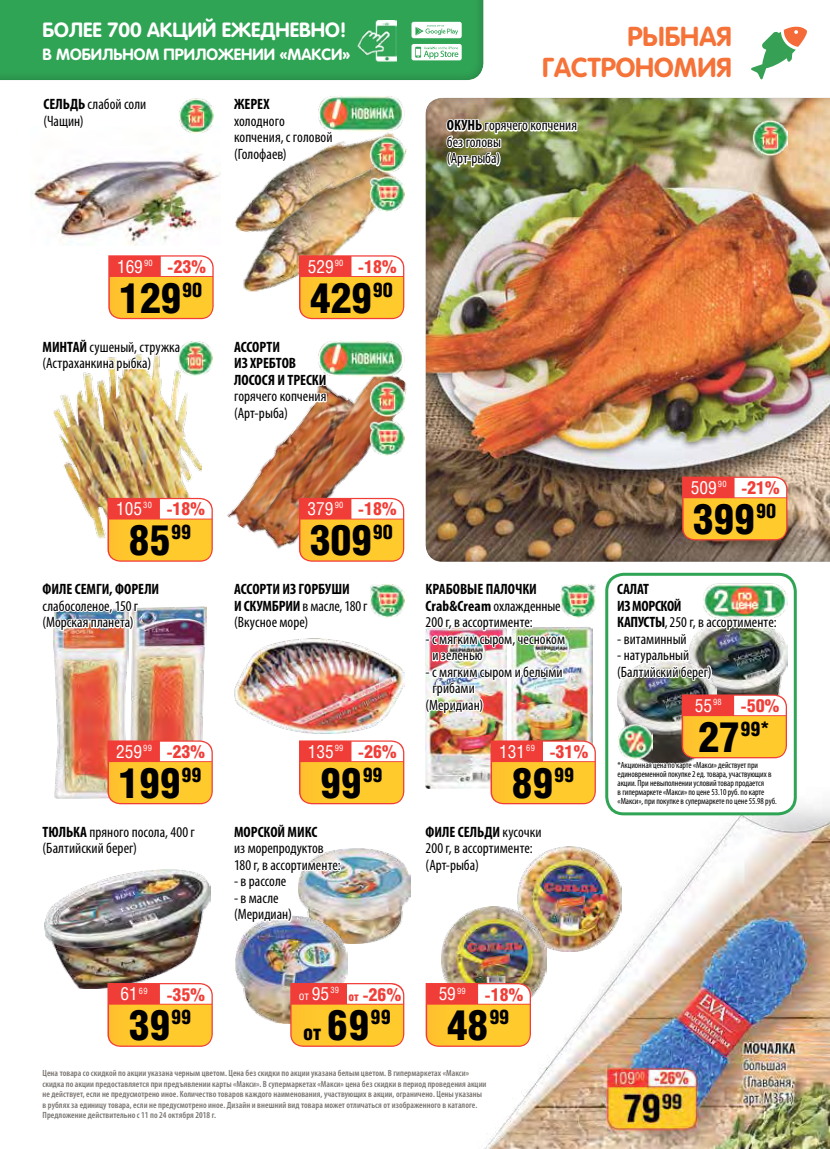
<style>
.page{position:relative;width:830px;height:1149px;background:#fff}
.page>*{position:absolute;margin:0;border:0;box-sizing:border-box;transform-origin:0 0}
.t1{font:900 42px "Helios Cond";letter-spacing:-.01em;color:#000}
.t2{font:700 27px/31.2px "Rotonda C";color:#f57238;text-align:right}
.t3{font:900 21px "Helios Cond";color:#000}
.t4{font:700 20.25px "Rotonda C";color:#fff}
.t5{font:900 20.1px "Helios Cond";color:#000}
.t6{font:900 18px "Helios Cond";color:#f13d37}
.t7{font:700 16.05px "Rotonda C";color:#fff}
.t8{font:condensed 15px/16.5px "Myriad Pro";letter-spacing:.005em;color:#000}
.t9{font:700 condensed 15px/16.5px "Myriad Pro";letter-spacing:-.005em;color:#000}
.t10{font:12px "Helios Cond C";color:#fff}
.t11{font:600 condensed 9px/10.5px "Myriad Pro";letter-spacing:.005em;color:#787370}
.t12{font:condensed 9px/9px "Myriad Pro";letter-spacing:-.005em;color:#000}
.s1{font-weight:700}
.s2{font-family:"Helios Cond C";font-weight:400;color:#fff}
.s3{font-weight:400}
.s4{font-size:42px}
.s5{color:#f13d37}
.s6{font-size:18px}
.s7{font-size:12px}
.s8{font-size:12px;color:#fff}
</style>
<div class="page">
<div style="left:0;top:0;width:496px;height:90px;background:#000;opacity:.3"></div>
<img style="left:358px;top:20px;width:38px;height:42px">
<svg style="left:411px;top:44px;width:50px;height:16px"></svg>
<svg style="left:411px;top:22px;width:50px;height:16px"></svg>
<img style="left:468px;top:787px;width:361px;height:361px">
<div style="left:606px;top:574px;width:188px;height:239px;background:#fff;border-radius:17px"></div>
<div style="left:605px;top:572px;width:191px;height:243px;border:3px solid #30a455;border-radius:17px"></div>
<div style="left:412px;top:88px;width:417px;height:473px;background:#000;opacity:.3"></div>
<img style="left:235px;top:110px;width:172px;height:121px">
<img style="left:243px;top:163px;width:152px;height:92px">
<img style="left:227px;top:339px;width:189px;height:222px">
<img style="left:404px;top:864px;width:6px;height:41px">
<img style="left:130px;top:652px;width:75px;height:88px">
<img style="left:54px;top:652px;width:74px;height:88px">
<svg style="left:751px;top:26px;width:56px;height:53px"></svg>
<img style="left:516px;top:846px;width:105px;height:105px">
<img style="left:441px;top:906px;width:105px;height:104px">
<svg style="left:425px;top:982px;width:105px;height:64px;background:#fab350"></svg>
<img style="left:45px;top:869px;width:165px;height:119px">
<svg style="left:54px;top:740px;width:159px;height:65px;background:#f3b069"></svg>
<svg style="left:107px;top:982px;width:106px;height:64px"></svg>
<img style="left:32px;top:154px;width:188px;height:92px">
<svg style="left:41px;top:62px;width:107px;height:28px"></svg>
<img style="left:179px;top:98px;width:34px;height:36px">
<img style="left:444px;top:107px;width:134px;height:63px">
<img style="left:752px;top:119px;width:35px;height:36px">
<img style="left:235px;top:944px;width:112px;height:79px">
<img style="left:54px;top:383px;width:147px;height:110px">
<svg style="left:83px;top:255px;width:130px;height:128px"></svg>
<img style="left:53px;top:493px;width:160px;height:159px">
<img style="left:178px;top:340px;width:35px;height:35px">
<svg style="left:230px;top:87px;width:104px;height:77px"></svg>
<img style="left:369px;top:176px;width:35px;height:35px">
<img style="left:369px;top:136px;width:35px;height:36px">
<svg style="left:231px;top:255px;width:173px;height:169px"></svg>
<img style="left:369px;top:421px;width:35px;height:34px">
<img style="left:369px;top:380px;width:35px;height:36px">
<img style="left:234px;top:650px;width:170px;height:83px">
<svg style="left:231px;top:491px;width:173px;height:159px"></svg>
<img style="left:239px;top:733px;width:165px;height:211px">
<img style="left:369px;top:583px;width:35px;height:34px">
<img style="left:317px;top:340px;width:87px;height:36px">
<img style="left:317px;top:96px;width:87px;height:36px">
<svg style="left:290px;top:982px;width:114px;height:64px"></svg>
<img style="left:423px;top:507px;width:172px;height:369px">
<img style="left:614px;top:476px;width:173px;height:354px">
<h3 class="t4" style="left:43px;top:18px;width:305px">БОЛЕЕ 700 АКЦИЙ ЕЖЕДНЕВНО!</h3>
<p class="t7" style="left:43px;top:45px;width:309px">В МОБИЛЬНОМ ПРИЛОЖЕНИИ «МАКСИ»</p>
<p class="t8" style="left:43px;top:96px;width:104px"><span class="s1">СЕЛЬДЬ</span> слабой соли (Чащин)</p>
<p class="t9" style="left:234px;top:95px;width:37px">ЖЕРЕХ</p>
<p class="t8" style="left:234px;top:112px;width:100px">холодного копчения, с головой (Голофаев)</p>
<h2 class="t2" style="left:542px;top:20px;width:190px">РЫБНАЯ<br>ГАСТРОНОМИЯ</h2>
<p class="t8" style="left:446px;top:117px;width:132px"><span class="s1">ОКУНЬ</span> горячего копчения без головы<br>(Арт-рыба)</p>
<p class="t6" style="left:117px;top:256px;width:90px"><span class="s2">169</span><sup>90</sup> -23%</p>
<p class="t6" style="left:307px;top:256px;width:90px"><span class="s2">529</span><sup>90</sup> -18%</p>
<h1 class="t1" style="left:119px;top:273px;width:85px">129<sup>90</sup></h1>
<h1 class="t1" style="left:310px;top:273px;width:85px">429<sup>90</sup></h1>
<p class="t8" style="left:43px;top:338px;width:139px"><span class="s1">МИНТАЙ</span> сушеный, стружка (Астраханкина рыбка)</p>
<p class="t9" style="left:234px;top:338px;width:94px">АССОРТИ<br>ИЗ ХРЕБТОВ<br>ЛОСОСЯ И ТРЕСКИ</p>
<p class="t8" style="left:234px;top:388px;width:94px">горячего копчения (Арт-рыба)</p>
<p class="t6" style="left:690px;top:477px;width:90px"><span class="s2">509</span><sup>90</sup> -21%</p>
<p class="t6" style="left:116px;top:498px;width:90px"><span class="s2">105</span><sup>30</sup> -18%</p>
<h1 class="t1" style="left:129px;top:516px;width:64px">85<sup>99</sup></h1>
<p class="t6" style="left:307px;top:498px;width:90px"><span class="s2">379</span><sup>90</sup> -18%</p>
<h1 class="t1" style="left:310px;top:516px;width:85px">309<sup>90</sup></h1>
<h1 class="t1" style="left:692px;top:495px;width:85px">399<sup>90</sup></h1>
<p class="t9" style="left:43px;top:580px;width:118px">ФИЛЕ СЕМГИ, ФОРЕЛИ</p>
<p class="t8" style="left:43px;top:597px;width:97px">слабосоленое, 150 г (Морская планета)</p>
<p class="t9" style="left:234px;top:580px;width:135px">АССОРТИ ИЗ ГОРБУШИ<br>И СКУМБРИИ <span class="s3">в масле, 180 г (Вкусное море)</span></p>
<p class="t8" style="left:425px;top:580px;width:136px"><span class="s1">КРАБОВЫЕ ПАЛОЧКИ<br>Crab&amp;Cream</span> охлажденные<br>200 г, в ассортименте:</p>
<p class="t8" style="left:432px;top:630px;width:134px;text-indent:-7px">- с мягким сыром, чесноком и зеленью</p>
<p class="t8" style="left:425px;top:663px;width:138px">- с мягким сыром и белыми</p>
<p class="t8" style="left:432px;top:679px;width:44px">грибами</p>
<p class="t8" style="left:425px;top:696px;width:59px">(Меридиан)</p>
<p class="t9" style="left:617px;top:580px;width:161px">САЛАТ<br>ИЗ МОРСКОЙ<br>КАПУСТЫ<span class="s3">, 250 г, в ассортименте:</span></p>
<p class="t8" style="left:617px;top:630px;width:71px">- витаминный</p>
<p class="t8" style="left:617px;top:646px;width:96px">- натуральный (Балтийский берег)</p>
<p class="t6" style="left:694px;top:695px;width:86px"><span class="s2">55</span><sup>98</sup> -50%</p>
<p class="t6" style="left:116px;top:741px;width:90px"><span class="s2">259</span><sup>99</sup> -23%</p>
<p class="t6" style="left:307px;top:741px;width:90px"><span class="s2">135</span><sup>99</sup> -26%</p>
<p class="t6" style="left:499px;top:741px;width:90px"><span class="s2">131</span><sup>69</sup> -31%</p>
<h3 class="t5" style="left:698px;top:717px;width:73px"><span class="s4">27</span>99*</h3>
<h1 class="t1" style="left:118px;top:758px;width:84px">199<sup>99</sup></h1>
<h1 class="t1" style="left:320px;top:758px;width:64px">99<sup>99</sup></h1>
<h1 class="t1" style="left:511px;top:758px;width:64px">89<sup>99</sup></h1>
<p class="t12" style="left:617px;top:760px;width:161px">*Акционная цена по карте «Макси» действует при единовременной покупке 2 ед. товара, участвующих в акции. При невыполнении условий товар продается<br>в гипермаркете «Макси» по цене 53.10 руб. по карте «Макси», при покупке в супермаркете по цене 55.98 руб.</p>
<p class="t8" style="left:43px;top:823px;width:154px"><span class="s1">ТЮЛЬКА</span> пряного посола, 400 г (Балтийский берег)</p>
<p class="t9" style="left:234px;top:823px;width:85px">МОРСКОЙ МИКС</p>
<p class="t8" style="left:234px;top:839px;width:108px">из морепродуктов<br>180 г, в ассортименте:</p>
<p class="t8" style="left:234px;top:872px;width:54px">- в рассоле</p>
<p class="t8" style="left:234px;top:889px;width:59px">- в масле (Меридиан)</p>
<p class="t8" style="left:425px;top:823px;width:117px"><span class="s1">ФИЛЕ СЕЛЬДИ</span> кусочки<br>200 г, в ассортименте: (Арт-рыба)</p>
<p class="t6" style="left:120px;top:983px;width:86px"><span class="s2">61</span><sup>69</sup> -35%</p>
<p class="t10" style="left:298px;top:988px;width:42px">от<span class="s5">.</span><span class="s6">95</span><sup>39</sup></p>
<p class="t6" style="left:348px;top:983px;width:54px"><span class="s7">от</span><span class="s8">.</span>-26%</p>
<p class="t6" style="left:438px;top:983px;width:86px"><span class="s2">59</span><sup>99</sup> -18%</p>
<h1 class="t1" style="left:129px;top:1001px;width:64px">39<sup>99</sup></h1>
<h3 class="t3" style="left:303px;top:1020px;width:89px">от<sup>.</sup><span class="s4">69</span><sup>99</sup></h3>
<h1 class="t1" style="left:446px;top:1001px;width:64px">48<sup>99</sup></h1>
<p class="t11" style="left:43px;top:1067px;width:445px">Цена товара со скидкой по акции указана черным цветом. Цена без скидки по акции указана белым цветом. В гипермаркетах «Макси» скидка по акции предоставляется при предъявлении карты «Макси». В супермаркетах «Макси» цена без скидки в период проведения акции не действует, если не предусмотрено иное. Количество товаров каждого наименования, участвующих в акции, ограничено. Цены указаны в рублях за единицу товара, если не предусмотрено иное. Дизайн и внешний вид товара может отличаться от изображенного в каталоге.<br>Предложение действительно с 11 по 24 октября 2018 г.</p>
</div>
